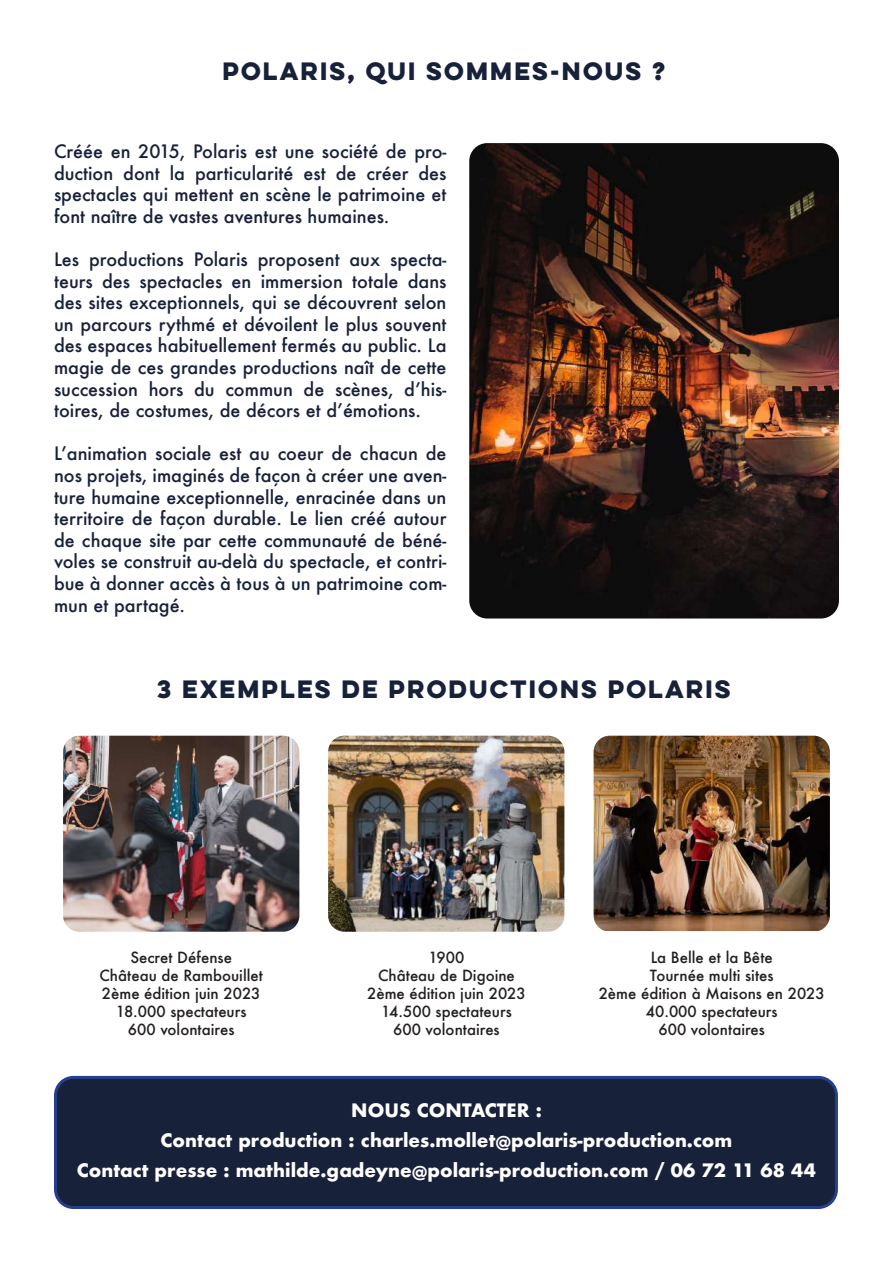
<style>
.page{position:relative;width:893px;height:1263px;background:#fff}
.page>*{position:absolute;margin:0;border:0;box-sizing:border-box;transform-origin:0 0}
.t1{font:700 22.5px "Lulo Clean W01 One";letter-spacing:-.13em;color:#18213a}
.t2{font:500 18px/21.6px "Futura";color:#18213a;text-align:justify}
.t3{font:700 18px/30px "Futura";color:#fff;text-align:center}
.t4{font:500 15px/18px "Futura";color:#231f20;text-align:center}
</style>
<div class="page">
<img style="left:63px;top:736px;width:236px;height:196px">
<img style="left:328px;top:736px;width:236px;height:196px">
<img style="left:594px;top:736px;width:236px;height:195px">
<img style="left:469px;top:143px;width:370px;height:475px">
<div style="left:56px;top:1077px;width:780px;height:130px;background:#18213a;border-radius:18px"></div>
<div style="left:54px;top:1076px;width:784px;height:133px;border:3px solid #253f8e;border-radius:18px"></div>
<p class="t1" style="left:222px;top:55px;width:450px">POLARIS, QUI SOMMES-NOUS ?</p>
<p class="t2" style="left:54px;top:140px;width:394px">Créée en 2015, Polaris est une société de pro&shy;duction dont la particularité est de créer des spectacles qui mettent en scène le patrimoine et font naître de vastes aventures humaines.</p>
<p class="t2" style="left:54px;top:248px;width:394px">Les productions Polaris proposent aux specta&shy;teurs des spectacles en immersion totale dans des sites exceptionnels, qui se découvrent selon un parcours rythmé et dévoilent le plus souvent des espaces habituellement fermés au public. La magie de ces grandes productions naît de cette succession hors du commun de scènes, d’his&shy;toires, de costumes, de décors et d’émotions.</p>
<p class="t2" style="left:54px;top:443px;width:394px">L’animation sociale est au coeur de chacun de nos projets, imaginés de façon à créer une aven&shy;ture humaine exceptionnelle, enracinée dans un territoire de façon durable. Le lien créé autour de chaque site par cette communauté de béné&shy;voles se construit au-delà du spectacle, et contri&shy;bue à donner accès à tous à un patrimoine com&shy;mun et partagé.</p>
<p class="t1" style="left:157px;top:673px;width:580px">3 EXEMPLES DE PRODUCTIONS POLARIS</p>
<p class="t4" style="left:99px;top:948px;width:165px">Secret Défense<br>Château de Rambouillet<br>2ème édition juin 2023<br>18.000 spectateurs<br>600 volontaires</p>
<p class="t4" style="left:367px;top:948px;width:160px">1900<br>Château de Digoine<br>2ème édition juin 2023<br>14.500 spectateurs<br>600 volontaires</p>
<p class="t4" style="left:599px;top:948px;width:228px">La Belle et la Bête<br>Tournée multi sites<br>2ème édition à Maisons en 2023<br>40.000 spectateurs<br>600 volontaires</p>
<p class="t3" style="left:77px;top:1095px;width:741px">NOUS CONTACTER :<br>Contact production : charles.mollet@polaris-production.com<br>Contact presse : mathilde.gadeyne@polaris-production.com / 06 72 11 68 44</p>
</div>
